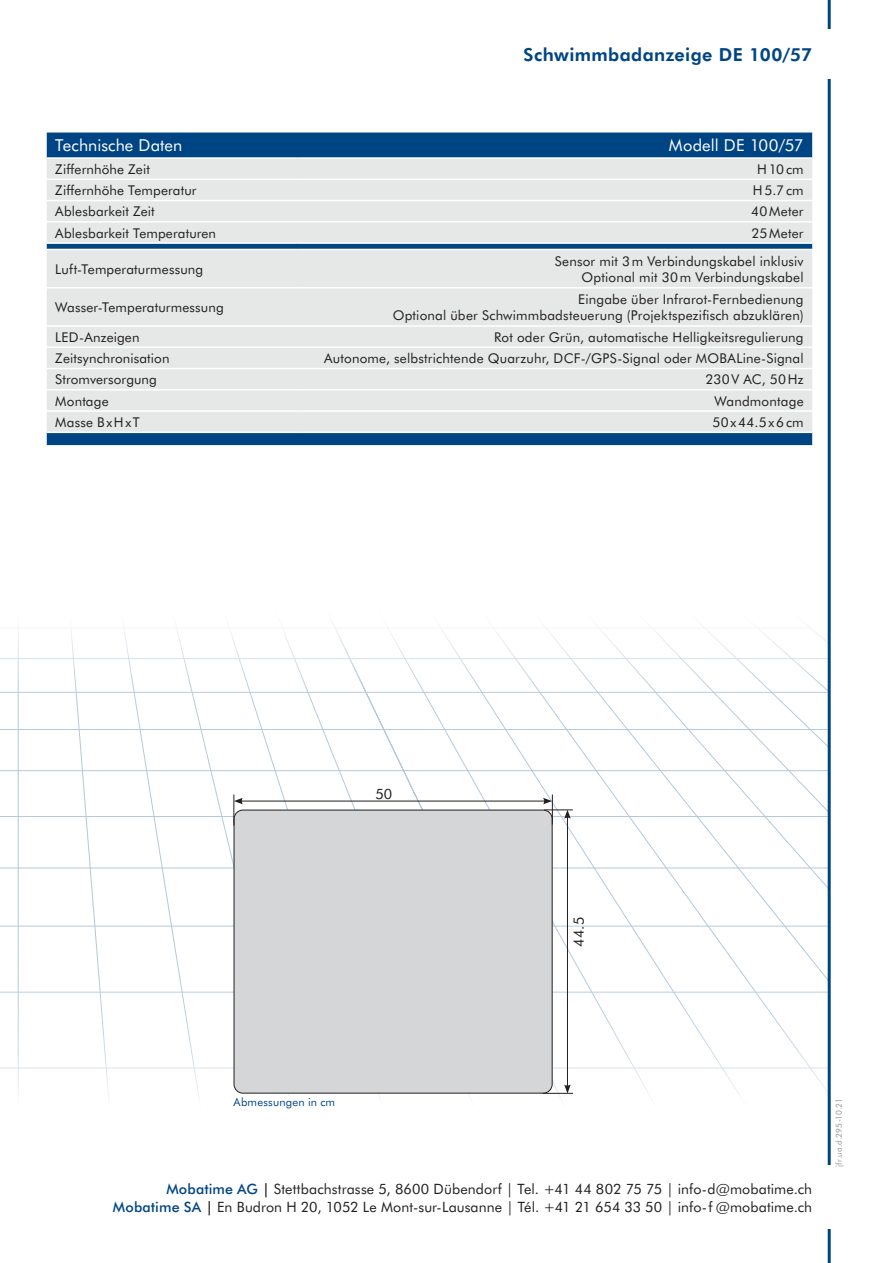
<style>
.page{position:relative;width:893px;height:1263px;background:#fff}
.page>*{position:absolute;margin:0;border:0;box-sizing:border-box;transform-origin:0 0}
.Navigation{font:700 18px "Futura BT";letter-spacing:.02em;color:#004583}
.headline_links{font:16.5px "Futura BT";letter-spacing:.005em;color:#fff}
.headline_rechts{font:16.5px "Futura BT";letter-spacing:.005em;color:#fff}
.Fliesstext{font:14.25px/18px "Futura BT";letter-spacing:.005em;color:#231f20;text-align:right}
.copy_rechts{font:13.5px/16.2px "Futura BT";letter-spacing:.015em;color:#231f20;text-align:right}
.copy_links{font:13.5px "Futura BT";letter-spacing:.01em;color:#231f20}
.copy_rechts-2{font:13.5px "Futura BT";letter-spacing:.135em;color:#231f20}
.copy_links-2{font:13.5px "Futura BT";letter-spacing:.075em;color:#231f20}
.Legende{font:11.25px "Futura BT";letter-spacing:.02em;color:#004583}
.Dokumentnummer{font:8.25px "Futura BT";letter-spacing:.015em;color:#939598}
.s1{font-weight:500;color:#004583}
.s2{font-weight:500}
</style>
<div class="page">
<svg style="left:0;top:610px;width:828px;height:500px"></svg>
<hr style="left:828px;top:0;width:3px;height:1263px;background:#004583">
<div style="left:89px;top:1166px;width:744px;height:63px;background:#fff"></div>
<div style="left:47px;top:29px;width:786px;height:49px;background:#fff"></div>
<div style="left:234px;top:810px;width:318px;height:283px;background:#d5d6d8;border-radius:9px"></div>
<div style="left:234px;top:810px;width:319px;height:283px;border:1px solid #231f20;border-radius:9px"></div>
<hr style="left:543px;top:1093px;width:30px;height:1px;background:#231f20">
<hr style="left:552px;top:794px;width:1px;height:30px;background:#231f20">
<hr style="left:240px;top:801px;width:305px;height:1px;background:#231f20">
<svg style="left:235px;top:798px;width:8px;height:6px"></svg>
<svg style="left:543px;top:798px;width:9px;height:6px"></svg>
<hr style="left:567px;top:816px;width:1px;height:271px;background:#231f20">
<svg style="left:564px;top:1084px;width:7px;height:9px"></svg>
<svg style="left:544px;top:810px;width:29px;height:9px"></svg>
<hr style="left:234px;top:794px;width:1px;height:31px;background:#231f20">
<div style="left:47px;top:133px;width:765px;height:312px;background:#004583"></div>
<svg style="left:47px;top:159px;width:765px;height:90px;background:#d8dfe1"></svg>
<div style="left:47px;top:250px;width:765px;height:75px;background:#e5e8e7"></div>
<div style="left:47px;top:327px;width:765px;height:105px;background:#e5e8e7"></div>
<hr style="left:47px;top:200px;width:250px;height:1px;background:#fff">
<hr style="left:47px;top:157px;width:250px;height:2px;background:#fff">
<hr style="left:47px;top:179px;width:250px;height:1px;background:#fff">
<hr style="left:297px;top:179px;width:515px;height:1px;background:#fff">
<hr style="left:47px;top:221px;width:250px;height:2px;background:#fff">
<hr style="left:297px;top:221px;width:515px;height:2px;background:#fff">
<hr style="left:47px;top:242px;width:250px;height:2px;background:#fff">
<hr style="left:297px;top:242px;width:515px;height:2px;background:#fff">
<hr style="left:47px;top:249px;width:250px;height:1px;background:#fff">
<hr style="left:297px;top:249px;width:515px;height:1px;background:#fff">
<hr style="left:47px;top:287px;width:250px;height:1px;background:#fff">
<hr style="left:297px;top:287px;width:515px;height:1px;background:#fff">
<hr style="left:47px;top:325px;width:250px;height:2px;background:#fff">
<hr style="left:297px;top:325px;width:515px;height:2px;background:#fff">
<hr style="left:47px;top:346px;width:250px;height:2px;background:#fff">
<hr style="left:297px;top:346px;width:515px;height:2px;background:#fff">
<hr style="left:47px;top:368px;width:250px;height:1px;background:#fff">
<hr style="left:297px;top:368px;width:515px;height:1px;background:#fff">
<hr style="left:47px;top:389px;width:250px;height:2px;background:#fff">
<hr style="left:297px;top:389px;width:515px;height:2px;background:#fff">
<hr style="left:47px;top:410px;width:250px;height:2px;background:#fff">
<hr style="left:297px;top:410px;width:515px;height:2px;background:#fff">
<hr style="left:297px;top:157px;width:515px;height:2px;background:#fff">
<hr style="left:297px;top:200px;width:515px;height:1px;background:#fff">
<hr style="left:47px;top:432px;width:250px;height:1px;background:#fff">
<hr style="left:297px;top:432px;width:515px;height:1px;background:#fff">
<p class="Navigation" style="left:523px;top:42px;width:290px">Schwimmbadanzeige DE 100/57</p>
<p class="headline_links" style="left:55px;top:135px;width:129px">Technische Daten</p>
<p class="headline_rechts" style="left:669px;top:135px;width:136px">Modell DE 100/57</p>
<p class="copy_links" style="left:55px;top:160px;width:96px">Ziffernhöhe Zeit</p>
<p class="copy_rechts" style="left:757px;top:161px;width:48px">H10cm</p>
<p class="copy_links" style="left:55px;top:182px;width:143px">Ziffernhöhe Temperatur</p>
<p class="copy_rechts" style="left:753px;top:182px;width:52px">H5.7cm</p>
<p class="copy_links" style="left:55px;top:203px;width:101px">Ablesbarkeit Zeit</p>
<p class="copy_rechts" style="left:751px;top:203px;width:54px">40Meter</p>
<p class="copy_links" style="left:55px;top:224px;width:162px">Ablesbarkeit Temperaturen</p>
<p class="copy_rechts" style="left:751px;top:225px;width:54px">25Meter</p>
<p class="copy_links" style="left:55px;top:260px;width:149px">Luft-Temperaturmessung</p>
<p class="copy_rechts" style="left:555px;top:253px;width:250px">Sensor mit 3m Verbindungskabel inklusiv<br>Optional mit 30m Verbindungskabel</p>
<p class="copy_links" style="left:55px;top:299px;width:170px">Wasser-Temperaturmessung</p>
<p class="copy_rechts" style="left:393px;top:291px;width:412px">Eingabe über Infrarot-Fernbedienung<br>Optional über Schwimmbadsteuerung (Projektspezifisch abzuklären)</p>
<p class="copy_links" style="left:55px;top:328px;width:86px">LED-Anzeigen</p>
<p class="copy_rechts" style="left:494px;top:329px;width:311px">Rot oder Grün, automatische Helligkeitsregulierung</p>
<p class="copy_links" style="left:55px;top:350px;width:116px">Zeitsynchronisation</p>
<p class="copy_rechts" style="left:324px;top:350px;width:481px">Autonome, selbstrichtende Quarzuhr, DCF-/GPS-Signal oder MOBALine-Signal</p>
<p class="copy_links" style="left:55px;top:371px;width:103px">Stromversorgung</p>
<p class="copy_rechts" style="left:705px;top:371px;width:100px">230V AC, 50Hz</p>
<p class="copy_links" style="left:55px;top:392px;width:55px">Montage</p>
<p class="copy_rechts" style="left:714px;top:393px;width:91px">Wandmontage</p>
<p class="copy_links-2" style="left:55px;top:413px;width:86px">Masse BxHxT</p>
<p class="copy_rechts-2" style="left:712px;top:413px;width:93px">50x44.5x6cm</p>
<p class="Fliesstext" style="left:375px;top:784px;width:18px">50</p>
<p class="Fliesstext" style="left:570px;top:946px;width:31px;rotate:-90deg">44.5</p>
<p class="Legende" style="left:234px;top:1095px;width:103px">Abmessungen in cm</p>
<p class="Fliesstext" style="left:113px;top:1180px;width:701px"><span class="s1">Mobatime AG</span> <span class="s2">|</span> Stettbachstrasse 5, 8600 Dübendorf | Tel. +41 44 802 75 75 | info-d@mobatime.ch<br><span class="s1">Mobatime SA</span> <span class="s2">|</span> En Budron H 20, 1052 Le Mont-sur-Lausanne | Tél. +41 21 654 33 50 | info-f @mobatime.ch</p>
<p class="Dokumentnummer" style="left:834px;top:1167px;width:70px;rotate:-90deg">jfr.ua.d.295-10.21</p>
</div>
